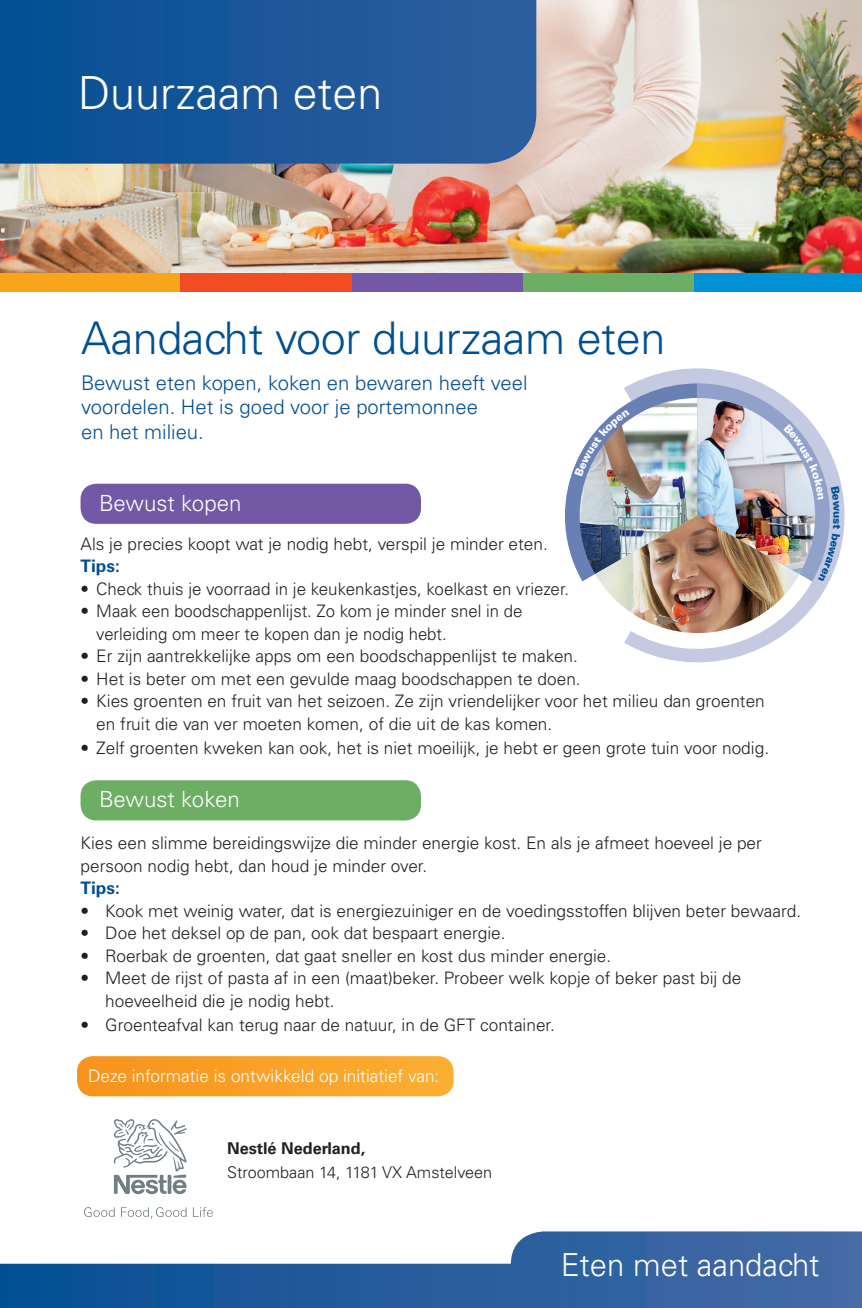
<style>
.page{position:relative;width:862px;height:1308px;background:#fff}
.page>*{position:absolute;margin:0;border:0;box-sizing:border-box;transform-origin:0 0}
.t1{font:300 45.68px "Univers LT Std";color:#fff}
.t2{font:300 45px "Univers LT Std";letter-spacing:-.01em;color:#014f93}
.t3{font:300 31.72px "Univers LT Std";color:#fff}
.t4{font:300 22.28px "Univers LT Std";color:#fff}
.t5{font:300 20.25px/24.8px "Univers LT Std";color:#014f93}
.t6{font:300 17.32px/22.5px "Univers LT Std";color:#231f20}
.t7{font:300 17.32px "Univers LT Std";color:#fff}
.t8{font:700 17.32px "Univers LT Std";color:#014f93}
.t9{font:300 16.2px "Univers LT Std";color:#231f20}
.t10{font:700 16.2px "Univers LT Std";color:#231f20}
</style>
<div class="page">
<svg style="left:0;top:1231px;width:861px;height:76px"></svg>
<img style="left:0;top:0;width:861px;height:274px">
<svg style="left:0;top:0;width:536px;height:164px;background:#1a5799"></svg>
<div style="left:351px;top:274px;width:171px;height:18px;background:#7359a5"></div>
<div style="left:522px;top:274px;width:172px;height:18px;background:#6cae64"></div>
<div style="left:694px;top:274px;width:167px;height:18px;background:#0092d4"></div>
<div style="left:0;top:274px;width:180px;height:18px;background:#f9a51b"></div>
<div style="left:180px;top:274px;width:171px;height:18px;background:#f04d22"></div>
<div style="left:80px;top:484px;width:341px;height:40px;background:#7359a5;border-radius:16px"></div>
<div style="left:80px;top:780px;width:341px;height:40px;background:#6cae64;border-radius:16px"></div>
<svg style="left:77px;top:1056px;width:376px;height:40px;background:#f8a22b"></svg>
<svg style="left:114px;top:1119px;width:72px;height:75px"></svg>
<svg style="left:84px;top:1207px;width:31px;height:10px"></svg>
<svg style="left:121px;top:1207px;width:65px;height:11px"></svg>
<svg style="left:193px;top:1207px;width:20px;height:10px"></svg>
<img style="left:565px;top:368px;width:280px;height:295px">
<h1 class="t1" style="left:78px;top:65px;width:305px">Duurzaam eten</h1>
<h2 class="t2" style="left:81px;top:311px;width:585px">Aandacht voor duurzaam eten</h2>
<p class="t5" style="left:81px;top:370px;width:447px">Bewust eten kopen, koken en bewaren heeft veel voordelen. Het is goed voor je portemonnee<br>en het milieu.</p>
<p class="t4" style="left:99px;top:490px;width:144px">Bewust kopen</p>
<p class="t6" style="left:80px;top:532px;width:468px">Als je precies koopt wat je nodig hebt, verspil je minder eten.</p>
<p class="t8" style="left:80px;top:556px;width:41px">Tips:</p>
<p class="t6" style="left:80px;top:577px;width:489px">• Check thuis je voorraad in je keukenkastjes, koelkast en vriezer.</p>
<p class="t6" style="left:96px;top:600px;width:427px;text-indent:-16px">• Maak een boodschappenlijst. Zo kom je minder snel in de verleiding om meer te kopen dan je nodig hebt.</p>
<p class="t6" style="left:80px;top:645px;width:498px">• Er zijn aantrekkelijke apps om een boodschappenlijst te maken.</p>
<p class="t6" style="left:80px;top:667px;width:501px">• Het is beter om met een gevulde maag boodschappen te doen.</p>
<p class="t6" style="left:96px;top:690px;width:669px;text-indent:-16px">• Kies groenten en fruit van het seizoen. Ze zijn vriendelijker voor het milieu dan groenten en fruit die van ver moeten komen, of die uit de kas komen.</p>
<p class="t6" style="left:80px;top:736px;width:690px">• Zelf groenten kweken kan ook, het is niet moeilijk, je hebt er geen grote tuin voor nodig.</p>
<p class="t4" style="left:99px;top:785px;width:142px">Bewust koken</p>
<p class="t6" style="left:80px;top:831px;width:682px">Kies een slimme bereidingswijze die minder energie kost. En als je afmeet hoeveel je per persoon nodig hebt, dan houd je minder over.</p>
<p class="t8" style="left:80px;top:878px;width:41px">Tips:</p>
<p class="t6" style="left:80px;top:899px;width:721px">• Kook met weinig water, dat is energiezuiniger en de voedingsstoffen blijven beter bewaard.</p>
<p class="t6" style="left:80px;top:921px;width:426px">• Doe het deksel op de pan, ook dat bespaart energie.</p>
<p class="t6" style="left:80px;top:944px;width:532px">• Roerbak de groenten, dat gaat sneller en kost dus minder energie.</p>
<p class="t6" style="left:105px;top:966px;width:637px;text-indent:-25px">• Meet de rijst of pasta af in een (maat)beker. Probeer welk kopje of beker past bij de hoeveelheid die je nodig hebt.</p>
<p class="t6" style="left:80px;top:1013px;width:475px">• Groenteafval kan terug naar de natuur, in de GFT container.</p>
<p class="t7" style="left:88px;top:1065px;width:352px">Deze informatie is ontwikkeld op initiatief van:</p>
<p class="t10" style="left:227px;top:1139px;width:140px">Nestlé Nederland,</p>
<p class="t9" style="left:227px;top:1162px;width:266px">Stroombaan 14, 1181 VX Amstelveen</p>
<h3 class="t3" style="left:560px;top:1245px;width:260px">Eten met aandacht</h3>
</div>
